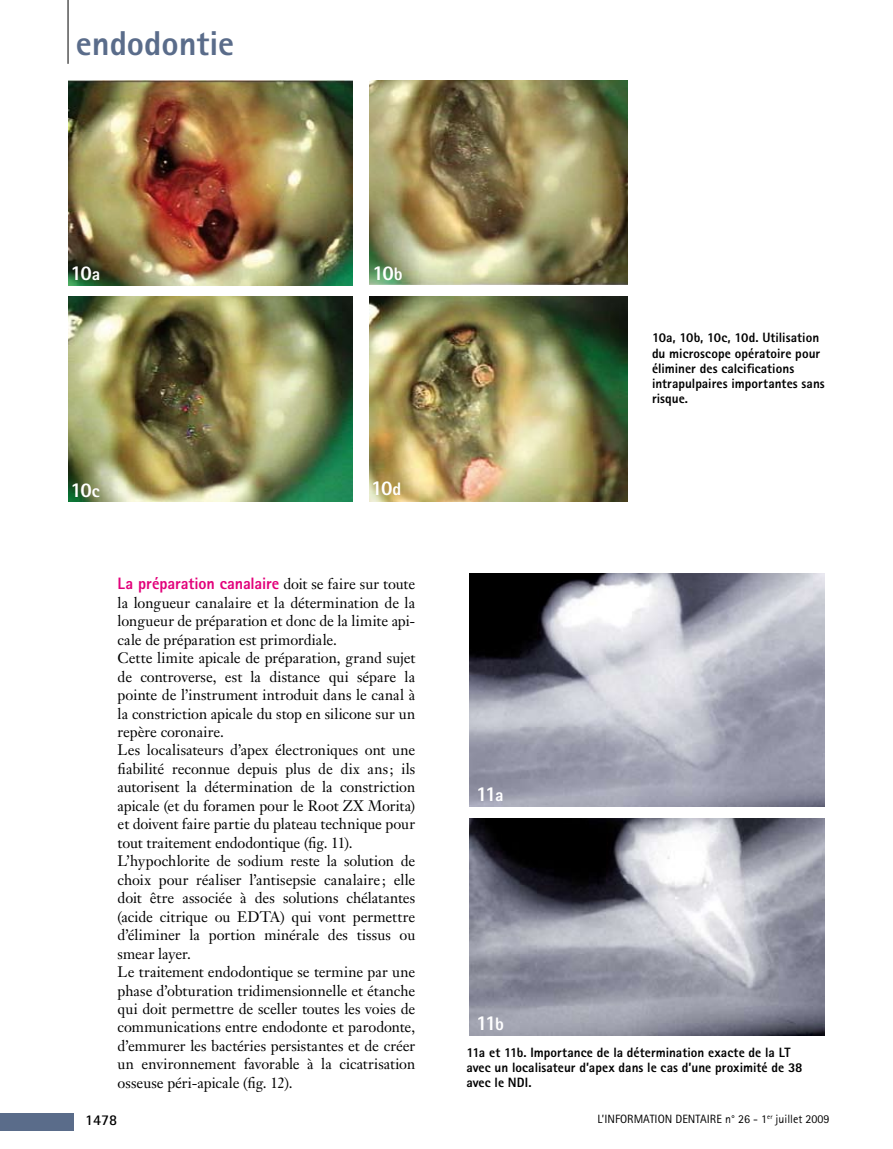
<style>
.page{position:relative;width:893px;height:1149px;background:#fff}
.page>*{position:absolute;margin:0;border:0;box-sizing:border-box;transform-origin:0 0}
.t1{font:800 34.5px "Rotis Sans Serif";color:#5a6c8a}
.t2{font:800 21px "Rotis Sans Serif";letter-spacing:-.07em;color:#fff}
.t3{font:800 16.5px "Rotis Sans Serif";letter-spacing:-.005em;color:#e2007a}
.t4{font:15px/18.5px "Janson Text";color:#000}
.t5{font:700 15px "Rotis Sans Serif";color:#000}
.t6{font:800 13.5px/15px "Rotis Sans Serif";letter-spacing:.005em;color:#000}
.t7{font:12px "Rotis Sans Serif";color:#000}
.s1{font-size:18px}
.s2{font-family:"Janson Text";font-weight:400;font-size:15px;color:#000}
</style>
<div class="page">
<div style="left:0;top:1113px;width:74px;height:17px;background:#5a6c8a"></div>
<hr style="left:68px;top:0;width:1px;height:64px;background:#000">
<img style="left:369px;top:81px;width:259px;height:204px">
<img style="left:369px;top:296px;width:259px;height:205px">
<img style="left:68px;top:81px;width:285px;height:205px">
<img style="left:68px;top:296px;width:285px;height:205px">
<img style="left:470px;top:818px;width:355px;height:217px">
<img style="left:470px;top:573px;width:355px;height:233px">
<h1 class="t1" style="left:76px;top:21px;width:160px">endodontie</h1>
<h2 class="t2" style="left:71px;top:260px;width:31px">10<span class="s1">a</span></h2>
<h2 class="t2" style="left:372px;top:260px;width:32px">10<span class="s1">b</span></h2>
<h2 class="t2" style="left:71px;top:476px;width:31px">10<span class="s1">c</span></h2>
<h2 class="t2" style="left:371px;top:474px;width:32px">10<span class="s1">d</span></h2>
<p class="t3" style="left:118px;top:573px;width:299px">La préparation canalaire <span class="s2">doit se faire sur toute</span></p>
<p class="t4" style="left:118px;top:593px;width:299px">la longueur canalaire et la détermination de la longueur de préparation et donc de la limite api&shy;cale de préparation est primordiale.<br>Cette limite apicale de préparation, grand sujet de controverse, est la distance qui sépare la pointe de l’instrument introduit dans le canal à la constriction apicale du stop en silicone sur un repère coronaire.<br>Les localisateurs d’apex électroniques ont une fiabilité reconnue depuis plus de dix ans; ils autorisent la détermination de la constriction apicale (et du foramen pour le Root ZX Morita) et doivent faire partie du plateau technique pour tout traitement endodontique (fig. 11).<br>L’hypochlorite de sodium reste la solution de choix pour réaliser l’antisepsie canalaire ; elle doit être associée à des solutions chélatantes (acide citrique ou EDTA) qui vont permettre d’éliminer la portion minérale des tissus ou smear layer.<br>Le traitement endodontique se termine par une phase d’obturation tridimensionnelle et étanche qui doit permettre de sceller toutes les voies de communications entre endodonte et parodonte, d’emmurer les bactéries persistantes et de créer un environnement favorable à la cicatrisation osseuse péri-apicale (fig. 12).</p>
<p class="t6" style="left:652px;top:330px;width:174px">10a, 10b, 10c, 10d. Utilisation du microscope opératoire pour éliminer des calcifications intrapulpaires importantes sans risque.</p>
<h2 class="t2" style="left:476px;top:780px;width:29px">11<span class="s1">a</span></h2>
<h2 class="t2" style="left:476px;top:1009px;width:29px">11<span class="s1">b</span></h2>
<p class="t6" style="left:466px;top:1044px;width:338px">11a et 11b. Importance de la détermination exacte de la LT avec un localisateur d’apex dans le cas d’une proximité de 38 avec le NDI.</p>
<p class="t5" style="left:85px;top:1110px;width:34px">1478</p>
<p class="t7" style="left:597px;top:1111px;width:234px">L’INFORMATION DENTAIRE n° 26 - 1<sup>er</sup> juillet 2009</p>
</div>
